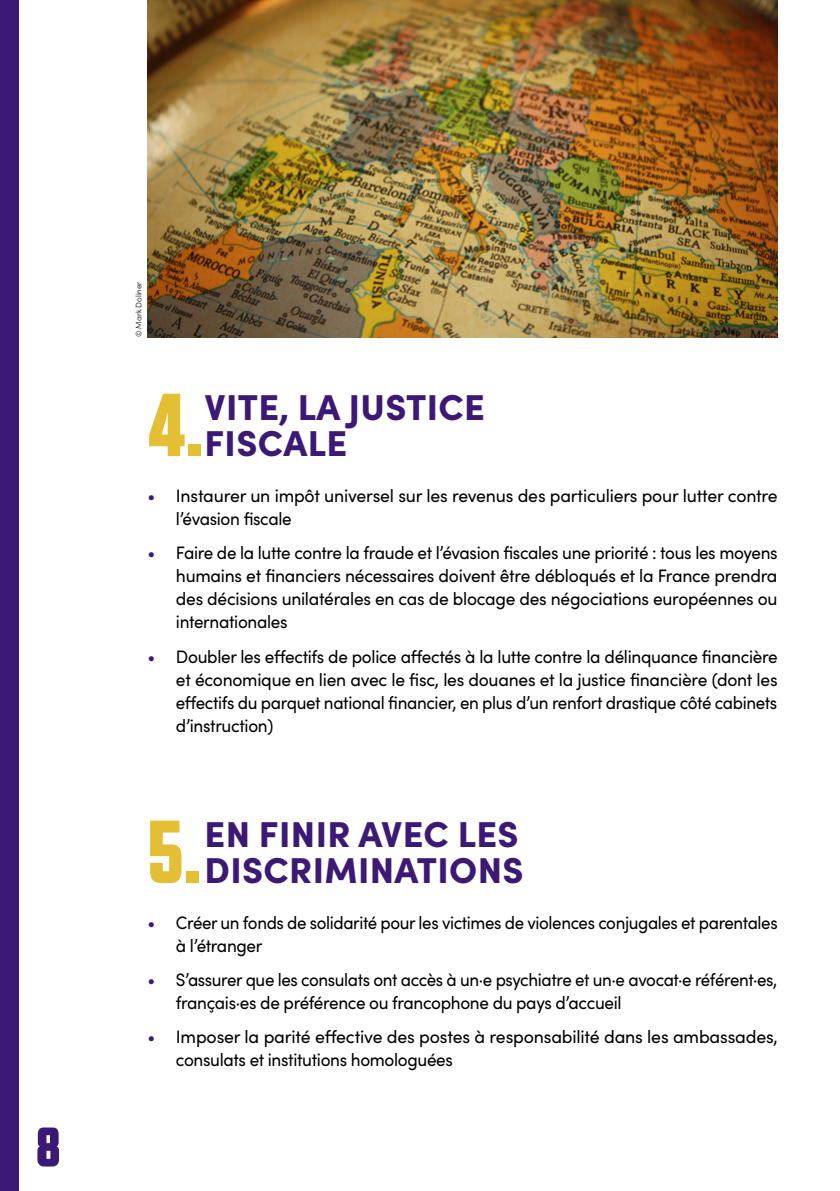
<style>
.page{position:relative;width:840px;height:1191px;background:#fff}
.page>*{position:absolute;margin:0;border:0;box-sizing:border-box;transform-origin:0 0}
.t1{font:700 96px "Apotek Comp";color:#e4bf34}
.t2{font:900 60px "Apotek Comp";color:#3c1974}
.t3{font:900 36px/36px "Sofia Pro";letter-spacing:.01em;color:#3c1974}
.t4{font:18px/23px "Sofia Pro";letter-spacing:-.02em;color:#000;text-align:justify;scale:.95 1}
.t5{font:18px/23px "Sofia Pro";letter-spacing:-.02em;color:#000;scale:.94 1}
.t6{font:18px/23px "Sofia Pro";letter-spacing:-.02em;color:#000}
.t7{font:300 8px "Sofia Pro";color:#000}
.s1{color:#3c1974}
</style>
<div class="page">
<div style="left:0;top:0;width:18px;height:1191px;background:#3c1974"></div>
<img style="left:147px;top:0;width:630px;height:337px">
<h2 class="t2" style="left:36px;top:1110px;width:25px">8</h2>
<p class="t7" style="left:133px;top:337px;width:57px;rotate:-90deg">© Mark Doliner</p>
<p class="t1" style="left:148px;top:366px;width:57px">4.</p>
<p class="t3" style="left:204px;top:386px;width:282px">VITE, LA JUSTICE<br>FISCALE</p>
<p class="t6" style="left:176px;top:483px;width:603px;text-indent:-28px"><span class="s1">•</span> Instaurer un impôt universel sur les revenus des particuliers pour lutter contre l’évasion fiscale</p>
<p class="t4" style="left:176px;top:540px;width:634px;text-indent:-28px"><span class="s1">•</span> Faire de la lutte contre la fraude et l’évasion fiscales une priorité : tous les moyens humains et financiers nécessaires doivent être débloqués et la France prendra des décisions unilatérales en cas de blocage des négociations européennes ou internationales</p>
<p class="t4" style="left:176px;top:644px;width:634px;text-indent:-28px"><span class="s1">•</span> Doubler les effectifs de police affectés à la lutte contre la délinquance financière et économique en lien avec le fisc, les douanes et la justice financière (dont les effectifs du parquet national financier, en plus d’un renfort drastique côté cabinets d’instruction)</p>
<p class="t1" style="left:148px;top:793px;width:55px">5.</p>
<p class="t3" style="left:204px;top:813px;width:320px">EN FINIR AVEC LES<br>DISCRIMINATIONS</p>
<p class="t5" style="left:176px;top:910px;width:641px;text-indent:-28px"><span class="s1">•</span> Créer un fonds de solidarité pour les victimes de violences conjugales et parentales à l’étranger</p>
<p class="t5" style="left:176px;top:967px;width:641px;text-indent:-28px"><span class="s1">•</span> S’assurer que les consulats ont accès à un·e psychiatre et un·e avocat·e référent·es, français·es de préférence ou francophone du pays d’accueil</p>
<p class="t6" style="left:176px;top:1024px;width:603px;text-indent:-28px"><span class="s1">•</span> Imposer la parité effective des postes à responsabilité dans les ambassades, consulats et institutions homologuées</p>
</div>
